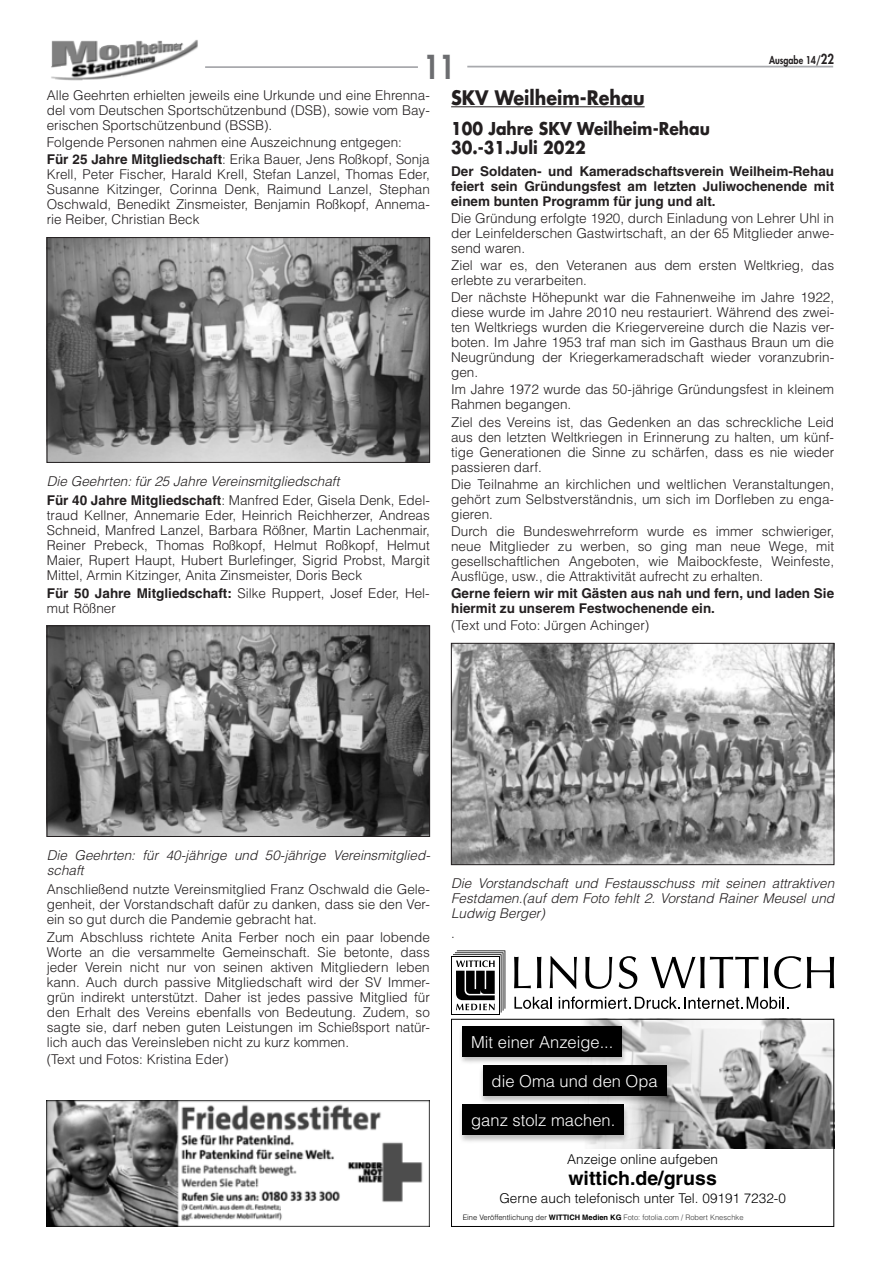
<style>
.page{position:relative;width:881px;height:1263px;background:#fff}
.page>*{position:absolute;margin:0;border:0;box-sizing:border-box;transform-origin:0 0}
.t1{font:800 32.1px "Futura LT";color:#6c6d70;scale:.85 1}
.t2{font:700 19.5px "Futura LT";color:#231f20;scale:.9 1}
.t3{font:700 19.5px "Helvetica LT";color:#000}
.t4{font:700 17.25px/19.5px "Futura LT";color:#231f20;scale:.9 1}
.t5{font:300 16.5px "Helvetica LT";color:#fff}
.t6{font:300 13.5px/15px "Helvetica LT";color:#231f20;text-align:justify}
.t7{font:italic 300 13.5px/15px "Helvetica LT";color:#231f20}
.t8{font:700 13.5px/15px "Helvetica LT";color:#231f20;text-align:justify}
.t9{font:300 13.5px "Helvetica LT";color:#000}
.t10{font:800 10.5px "Futura LT";color:#231f20;scale:.85 1}
.t11{font:300 7.5px "Helvetica LT";color:#333}
.s1{font-size:13.5px}
.s2{font-weight:700}
.s3{font-weight:700;font-style:normal}
.s4{font-style:normal}
.s5{color:#000}
.s6{font-weight:700;color:#000}
</style>
<div class="page">
<img style="left:51px;top:40px;width:147px;height:41px">
<hr style="left:205px;top:66px;width:213px;height:2px;background:#a8a9ad">
<hr style="left:467px;top:66px;width:365px;height:1px;background:#a8a9ad">
<hr style="left:451px;top:106px;width:193px;height:1px;background:#231f20">
<img style="left:453px;top:645px;width:378px;height:218px">
<div style="left:451px;top:643px;width:382px;height:222px;border:1px solid #231f20"></div>
<img style="left:49px;top:239px;width:378px;height:222px">
<div style="left:47px;top:237px;width:382px;height:226px;border:1px solid #231f20"></div>
<img style="left:49px;top:627px;width:378px;height:208px">
<div style="left:47px;top:625px;width:382px;height:212px;border:1px solid #231f20"></div>
<img style="left:47px;top:1100px;width:382px;height:127px">
<img style="left:584px;top:1021px;width:247px;height:127px">
<div style="left:451px;top:1019px;width:382px;height:208px;border:1px solid #000"></div>
<div style="left:458px;top:1025px;width:169px;height:40px;background:#000;opacity:.26"></div>
<div style="left:462px;top:1026px;width:159px;height:30px;background:#000"></div>
<div style="left:479px;top:1065px;width:192px;height:39px;background:#000;opacity:.26"></div>
<div style="left:483px;top:1065px;width:183px;height:30px;background:#000"></div>
<div style="left:458px;top:1104px;width:171px;height:40px;background:#000;opacity:.26"></div>
<div style="left:462px;top:1105px;width:161px;height:30px;background:#000"></div>
<svg style="left:514px;top:957px;width:16px;height:31px"></svg>
<svg style="left:537px;top:957px;width:4px;height:31px"></svg>
<svg style="left:549px;top:956px;width:27px;height:33px"></svg>
<svg style="left:585px;top:957px;width:27px;height:32px"></svg>
<svg style="left:618px;top:956px;width:19px;height:33px"></svg>
<svg style="left:651px;top:957px;width:116px;height:31px"></svg>
<svg style="left:774px;top:956px;width:26px;height:33px"></svg>
<svg style="left:806px;top:957px;width:27px;height:31px"></svg>
<svg style="left:451px;top:956px;width:2px;height:58px"></svg>
<div style="left:452px;top:957px;width:46px;height:56px;background:#fff"></div>
<svg style="left:453px;top:950px;width:52px;height:62px"></svg>
<svg style="left:514px;top:997px;width:37px;height:12px"></svg>
<svg style="left:558px;top:996px;width:230px;height:13px"></svg>
<h1 class="t1" style="left:423px;top:46px;width:39px">11</h1>
<p class="t10" style="left:768px;top:53px;width:78px">Ausgabe 14/<span class="s1">22</span></p>
<h2 class="t2" style="left:451px;top:85px;width:216px">SKV Weilheim-Rehau</h2>
<p class="t4" style="left:451px;top:119px;width:289px">100 Jahre SKV Weilheim-Rehau<br>30.-31.Juli 2022</p>
<p class="t8" style="left:451px;top:163px;width:384px">Der Soldaten- und Kameradschaftsverein Weilheim-Rehau feiert sein Gründungsfest am letzten Juliwochenende mit einem bunten Programm für jung und alt.</p>
<p class="t6" style="left:451px;top:211px;width:384px">Die Gründung erfolgte 1920, durch Einladung von Lehrer Uhl in der Leinfelderschen Gastwirtschaft, an der 65 Mitglieder anwe&shy;send waren.</p>
<p class="t6" style="left:451px;top:258px;width:384px">Ziel war es, den Veteranen aus dem ersten Weltkrieg, das erlebte zu verarbeiten.</p>
<p class="t6" style="left:451px;top:290px;width:384px">Der nächste Höhepunkt war die Fahnenweihe im Jahre 1922, diese wurde im Jahre 2010 neu restauriert. Während des zwei&shy;ten Weltkriegs wurden die Kriegervereine durch die Nazis ver&shy;boten. Im Jahre 1953 traf man sich im Gasthaus Braun um die Neugründung der Kriegerkameradschaft wieder voranzubrin&shy;gen.</p>
<p class="t6" style="left:451px;top:382px;width:384px">Im Jahre 1972 wurde das 50-jährige Gründungsfest in kleinem<br>Rahmen begangen.</p>
<p class="t6" style="left:451px;top:414px;width:384px">Ziel des Vereins ist, das Gedenken an das schreckliche Leid aus den letzten Weltkriegen in Erinnerung zu halten, um künf&shy;tige Generationen die Sinne zu schärfen, dass es nie wieder passieren darf.</p>
<p class="t6" style="left:451px;top:476px;width:384px">Die Teilnahme an kirchlichen und weltlichen Veranstaltungen, gehört zum Selbstverständnis, um sich im Dorfleben zu enga&shy;gieren.</p>
<p class="t6" style="left:451px;top:523px;width:384px">Durch die Bundeswehrreform wurde es immer schwieriger, neue Mitglieder zu werben, so ging man neue Wege, mit gesellschaftlichen Angeboten, wie Maibockfeste, Weinfeste, Ausflüge, usw. , die Attraktivität aufrecht zu erhalten.</p>
<p class="t8" style="left:451px;top:585px;width:384px">Gerne feiern wir mit Gästen aus nah und fern, und laden Sie hiermit zu unserem Festwochenende ein.</p>
<p class="t6" style="left:451px;top:618px;width:200px">(Text und Foto: Jürgen Achinger)</p>
<p class="t6" style="left:47px;top:88px;width:384px">Alle Geehrten erhielten jeweils eine Urkunde und eine Ehrenna&shy;del vom Deutschen Sportschützenbund (DSB), sowie vom Bay&shy;erischen Sportschützenbund (BSSB).</p>
<p class="t6" style="left:47px;top:134px;width:384px;line-height:17.1px">Folgende Personen nahmen eine Auszeichnung entgegen:<br><span class="s2">Für 25 Jahre Mitgliedschaft</span>: Erika Bauer, Jens Roßkopf, Sonja</p>
<p class="t6" style="left:47px;top:167px;width:384px">Krell, Peter Fischer, Harald Krell, Stefan Lanzel, Thomas Eder, Susanne Kitzinger, Corinna Denk, Raimund Lanzel, Stephan Oschwald, Benedikt Zinsmeister, Benjamin Roßkopf, Annema&shy;rie Reiber, Christian Beck</p>
<p class="t7" style="left:47px;top:472px;width:384px;line-height:19.2px">Die Geehrten: für 25 Jahre Vereinsmitgliedschaft<br><span class="s3">Für 40 Jahre Mitgliedschaft</span><span class="s4">: Manfred Eder, Gisela Denk, Edel-</span></p>
<p class="t6" style="left:47px;top:508px;width:384px">traud Kellner, Annemarie Eder, Heinrich Reichherzer, Andreas Schneid, Manfred Lanzel, Barbara Rößner, Martin Lachenmair, Reiner Prebeck, Thomas Roßkopf, Helmut Roßkopf, Helmut Maier, Rupert Haupt, Hubert Burlefinger, Sigrid Probst, Margit Mittel, Armin Kitzinger, Anita Zinsmeister, Doris Beck</p>
<p class="t6" style="left:47px;top:585px;width:384px"><span class="s2">Für 50 Jahre Mitgliedschaft:</span> Silke Ruppert, Josef Eder, Hel&shy;mut Rößner</p>
<p class="t7" style="left:47px;top:848px;width:384px">Die Geehrten: für 40-jährige und 50-jährige Vereinsmitglied&shy;schaft</p>
<p class="t6" style="left:47px;top:882px;width:384px">Anschließend nutzte Vereinsmitglied Franz Oschwald die Gele&shy;genheit, der Vorstandschaft dafür zu danken, dass sie den Ver&shy;ein so gut durch die Pandemie gebracht hat.</p>
<p class="t6" style="left:47px;top:929px;width:384px">Zum Abschluss richtete Anita Ferber noch ein paar lobende Worte an die versammelte Gemeinschaft. Sie betonte, dass jeder Verein nicht nur von seinen aktiven Mitgliedern leben kann. Auch durch passive Mitgliedschaft wird der SV Immer&shy;grün indirekt unterstützt. Daher ist jedes passive Mitglied für den Erhalt des Vereins ebenfalls von Bedeutung. Zudem, so sagte sie, darf neben guten Leistungen im Schießsport natür&shy;lich auch das Vereinsleben nicht zu kurz kommen.</p>
<p class="t6" style="left:47px;top:1051px;width:183px">(Text und Fotos: Kristina Eder)</p>
<p class="t7" style="left:451px;top:876px;width:384px;text-align:justify">Die Vorstandschaft und Festausschuss mit seinen attraktiven Festdamen.(auf dem Foto fehlt 2. Vorstand Rainer Meusel und Ludwig Berger)</p>
<p class="t6" style="left:451px;top:925px;width:2px">.</p>
<p class="t5" style="left:471px;top:1031px;width:144px">Mit einer Anzeige...</p>
<p class="t5" style="left:491px;top:1071px;width:167px">die Oma und den Opa</p>
<p class="t5" style="left:471px;top:1110px;width:145px">ganz stolz machen.</p>
<p class="t9" style="left:567px;top:1151px;width:152px">Anzeige online aufgeben</p>
<h2 class="t3" style="left:568px;top:1167px;width:150px">wittich.de/gruss</h2>
<p class="t9" style="left:499px;top:1190px;width:288px">Gerne auch telefonisch unter Tel. 09191 7232-0</p>
<p class="t11" style="left:462px;top:1213px;width:282px"><span class="s5">Eine Veröffentlichung der</span> <span class="s6">WITTICH Medien KG</span> Foto: fotolia.com / Robert Kneschke</p>
</div>
